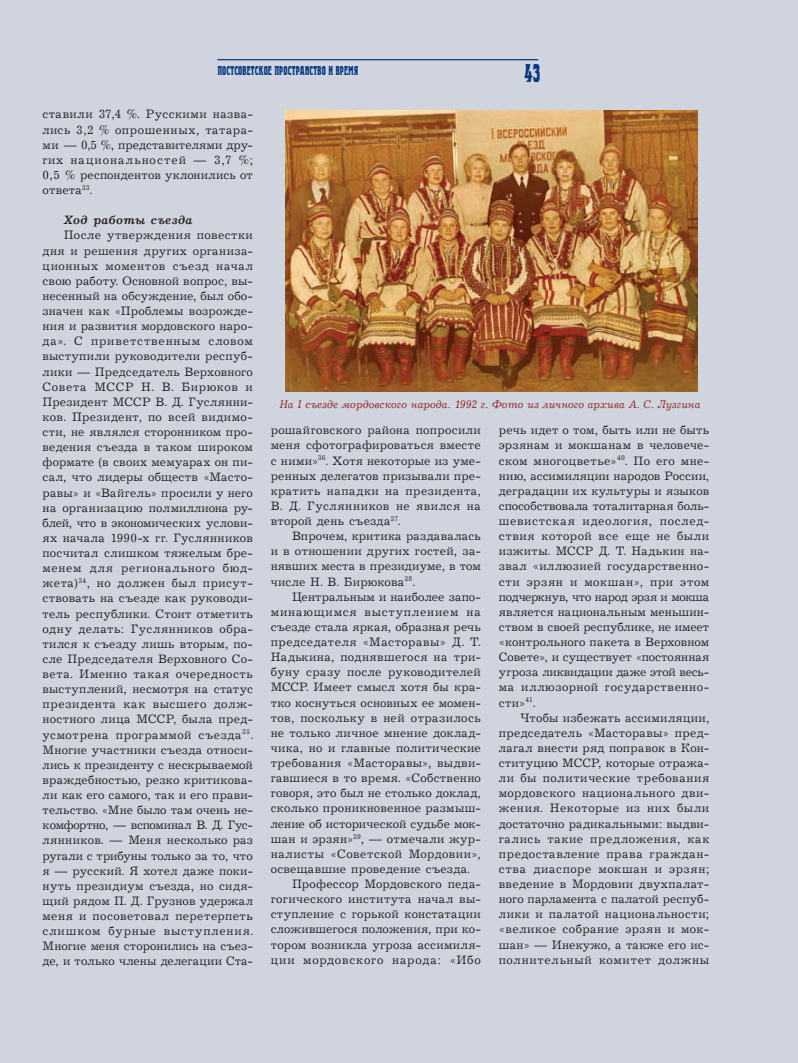
<style>
.page{position:relative;width:798px;height:1063px;background:#fff}
.page>*{position:absolute;margin:0;border:0;box-sizing:border-box;transform-origin:0 0}
.t1{font:25px "Herold DG";color:#083981}
.t2{font:12.5px/15.1px "Journal Cyrillic";letter-spacing:.02em;color:#231f20;text-align:justify}
.t3{font:12.5px "Journal Cyrillic";letter-spacing:.04em;color:#231f20}
.t4{font:12.5px "Journal Cyrillic";letter-spacing:.065em;color:#231f20}
.t5{font:12.5px "Herold DG";letter-spacing:.01em;color:#083981}
.t6{font:12.5px "Journal Cyrillic";color:#231f20}
.t7{font:italic 700 12.5px "Journal";letter-spacing:.025em;color:#231f20}
.t8{font:11.25px "Journal Italic Cyrillic";letter-spacing:-.005em;color:#902629}
</style>
<div class="page">
<div style="left:0;top:0;width:797px;height:1063px;background:#d0d4df"></div>
<hr style="left:217px;top:59px;width:321px;height:1px;background:#083981">
<img style="left:285px;top:110px;width:412px;height:282px">
<h1 class="t1" style="left:524px;top:59px;width:18px">43</h1>
<p class="t5" style="left:217px;top:63px;width:142px">ПОСТСОВЕТСКОЕ ПРОСТРАНСТВО И ВРЕМЯ</p>
<p class="t2" style="left:43px;top:107px;width:212px">ставили 37,4 %. Русскими назва&shy;лись 3,2 % опрошенных, татара&shy;ми — 0,5 %, представителями дру&shy;гих национальностей — 3,7 %; 0,5 % респондентов уклонились от ответа<sup>33</sup>.</p>
<p class="t7" style="left:64px;top:214px;width:130px">Ход работы съезда</p>
<p class="t2" style="left:43px;top:228px;width:212px;text-indent:21px">После утверждения повестки дня и решения других организа&shy;ционных моментов съезд начал свою работу. Основной вопрос, вы&shy;несенный на обсуждение, был обо&shy;значен как «Проблемы возрожде&shy;ния и развития мордовского наро&shy;да». С приветственным словом выступили руководители респуб&shy;лики — Председатель Верховного Совета МССР Н. В. Бирюков и Президент МССР В. Д. Гуслянни&shy;ков. Президент, по всей видимо&shy;сти, не являлся сторонником про&shy;ведения съезда в таком широком формате (в своих мемуарах он пи&shy;сал, что лидеры обществ «Масто&shy;равы» и «Вайгель» просили у него на организацию полмиллиона ру&shy;блей, что в экономических услови&shy;ях начала 1990-х гг. Гуслянников посчитал слишком тяжелым бре&shy;менем для регионального бюд&shy;жета)<sup>34</sup>, но должен был присут&shy;ствовать на съезде как руководи&shy;тель республики. Стоит отметить одну делать: Гуслянников обра&shy;тился к съезду лишь вторым, по&shy;сле Председателя Верховного Со&shy;вета. Именно такая очередность выступлений, несмотря на статус президента как высшего долж&shy;ностного лица МССР, была пред&shy;усмотрена программой съезда<sup>35</sup>.<br>Многие участники съезда относи&shy;лись к президенту с нескрываемой враждебностью, резко критикова&shy;ли как его самого, так и его прави&shy;тельство. «Мне было там очень не&shy;комфортно, — вспоминал В. Д. Гус&shy;лянников. — Меня несколько раз ругали с трибуны только за то, что я — русский. Я хотел даже поки&shy;нуть президиум съезда, но сидя&shy;щий рядом П. Д. Грузнов удержал меня и посоветовал перетерпеть слишком бурные выступления.<br>Многие меня сторонились на съез&shy;де, и только члены делегации Ста-</p>
<p class="t8" style="left:279px;top:398px;width:422px">На I съезде мордовского народа. 1992 г. Фото из личного архива А. С. Лузгина</p>
<p class="t2" style="left:498px;top:423px;width:212px">речь идет о том, быть или не быть эрзянам и мокшанам в человече&shy;ском многоцветье»<sup>40</sup>. По его мне&shy;нию, ассимиляции народов России, деградации их культуры и языков способствовала тоталитарная боль&shy;шевистская идеология, послед&shy;ствия которой все еще не были изжиты. МССР Д. Т. Надькин на&shy;звал «иллюзией государственно&shy;сти эрзян и мокшан», при этом подчеркнув, что народ эрзя и мокша является национальным меньшин&shy;ством в своей республике, не имеет «контрольного пакета в Верховном Совете», и существует «постоянная угроза ликвидации даже этой весь&shy;ма иллюзорной государственно&shy;сти»<sup>41</sup>.</p>
<p class="t2" style="left:498px;top:710px;width:212px;text-indent:21px">Чтобы избежать ассимиляции, председатель «Масторавы» пред&shy;лагал внести ряд поправок в Кон&shy;ституцию МССР, которые отража&shy;ли бы политические требования мордовского национального дви&shy;жения. Некоторые из них были достаточно радикальными: выдви&shy;гались такие предложения, как предоставление права граждан&shy;ства диаспоре мокшан и эрзян; введение в Мордовии двухпалат&shy;ного парламента с палатой респуб&shy;лики и палатой национальности; «великое собрание эрзян и мок&shy;шан» — Инекужо, а также его ис&shy;полнительный комитет должны</p>
<p class="t2" style="left:270px;top:423px;width:212px">рошайговского района попросили меня сфотографироваться вместе с ними»<sup>36</sup>. Хотя некоторые из уме&shy;ренных делегатов призывали пре&shy;кратить нападки на президента, В. Д. Гуслянников не явился на второй день съезда<sup>37</sup>.</p>
<p class="t2" style="left:270px;top:529px;width:212px;text-indent:21px">Впрочем, критика раздавалась и в отношении других гостей, за&shy;нявших места в президиуме, в том числе Н. В. Бирюкова<sup>38</sup>.</p>
<p class="t2" style="left:292px;top:589px;width:190px">Центральным и наиболее запо-</p>
<p class="t4" style="left:270px;top:605px;width:211px">минающимся выступлением на</p>
<p class="t2" style="left:270px;top:620px;width:211px">съезде стала яркая, образная речь</p>
<p class="t3" style="left:270px;top:635px;width:212px">председателя «Масторавы» Д. Т.</p>
<p class="t2" style="left:270px;top:650px;width:212px">Надькина, поднявшегося на три-</p>
<p class="t2" style="left:270px;top:665px;width:212px">буну сразу после руководителей</p>
<p class="t2" style="left:270px;top:680px;width:212px">МССР. Имеет смысл хотя бы кра-</p>
<p class="t2" style="left:270px;top:695px;width:212px">тко коснуться основных ее момен-</p>
<p class="t2" style="left:270px;top:710px;width:211px">тов, поскольку в ней отразилось</p>
<p class="t2" style="left:270px;top:726px;width:212px">не только личное мнение доклад-</p>
<p class="t2" style="left:270px;top:741px;width:212px">чика, но и главные политические</p>
<p class="t2" style="left:270px;top:756px;width:212px">требования «Масторавы», выдви-</p>
<p class="t2" style="left:270px;top:771px;width:212px">гавшиеся в то время. «Собственно</p>
<p class="t2" style="left:270px;top:786px;width:211px">говоря, это был не столько доклад,</p>
<p class="t2" style="left:270px;top:801px;width:212px">сколько проникновенное размыш-</p>
<p class="t6" style="left:270px;top:817px;width:212px">ление об исторической судьбе мок-</p>
<p class="t2" style="left:270px;top:831px;width:212px">шан и эрзян»<sup>39</sup>, — отмечали жур-</p>
<p class="t3" style="left:270px;top:847px;width:211px">налисты «Советской Мордовии»,</p>
<p class="t2" style="left:270px;top:862px;width:201px">освещавшие проведение съезда.</p>
<p class="t2" style="left:292px;top:877px;width:190px">Профессор Мордовского педа-</p>
<p class="t2" style="left:270px;top:892px;width:212px">гогического института начал вы-</p>
<p class="t2" style="left:270px;top:907px;width:211px">ступление с горькой констатации</p>
<p class="t2" style="left:270px;top:922px;width:212px">сложившегося положения, при ко-</p>
<p class="t2" style="left:270px;top:937px;width:212px">тором возникла угроза ассимиля-</p>
<p class="t4" style="left:270px;top:953px;width:212px">ции мордовского народа: «Ибо</p>
</div>
